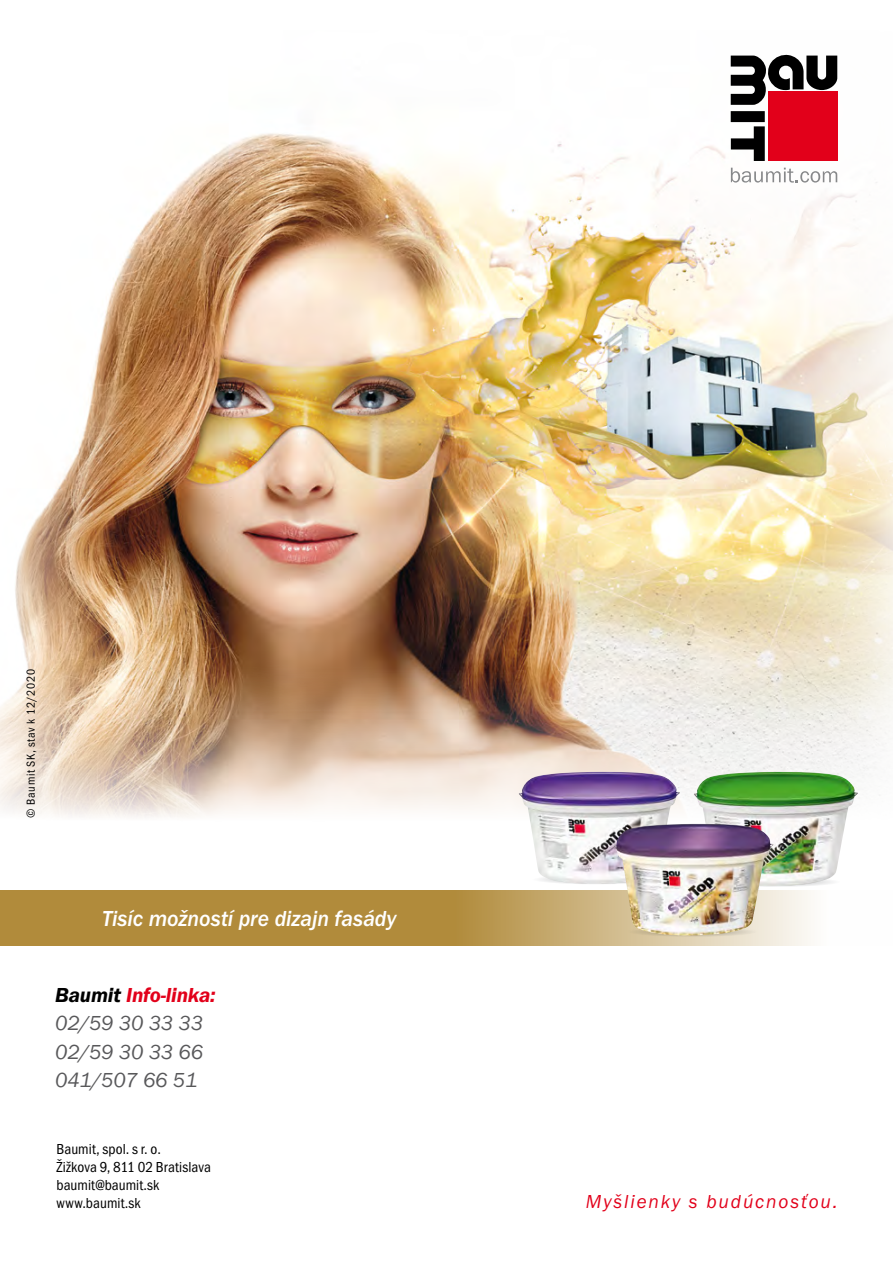
<style>
.page{position:relative;width:893px;height:1263px;background:#fff}
.page>*{position:absolute;margin:0;border:0;box-sizing:border-box;transform-origin:0 0}
.t1{font:22.5px "BM Franklin Gothic URW Med Ita";color:#fff}
.t2{font:21px/28.5px "BM Franklin Gothic URW Boo Ita";letter-spacing:-.01em;color:#58585a;text-align:justify}
.t3{font:21px "BM Franklin Gothic URW Dem Ita";letter-spacing:-.01em;color:#e2001a}
.t4{font:19.5px "BM Franklin Gothic URW Boo Ita";letter-spacing:.1em;color:#e2001a}
.t5{font:15px/18px "BM Franklin Gothic URW Con Boo";letter-spacing:.005em;color:#000}
.t6{font:12px "BM Franklin Gothic URW Con Boo";letter-spacing:.05em;color:#000}
.s1{color:#000}
</style>
<div class="page">
<img style="left:0;top:133px;width:893px;height:684px">
<svg style="left:0;top:890px;width:811px;height:56px;background:#ba9953"></svg>
<svg style="left:608px;top:55px;width:285px;height:269px"></svg>
<div style="left:731px;top:111px;width:34px;height:11px;background:#000"></div>
<svg style="left:731px;top:54px;width:106px;height:51px"></svg>
<div style="left:768px;top:92px;width:69px;height:69px;background:#e2001a"></div>
<svg style="left:731px;top:168px;width:106px;height:15px"></svg>
<svg style="left:731px;top:126px;width:34px;height:35px"></svg>
<svg style="left:774px;top:886px;width:16px;height:1px"></svg>
<img style="left:693px;top:771px;width:165px;height:115px">
<img style="left:519px;top:771px;width:161px;height:113px">
<svg style="left:628px;top:935px;width:129px;height:2px"></svg>
<img style="left:613px;top:824px;width:161px;height:111px">
<p class="t6" style="left:24px;top:818px;width:150px;rotate:-90deg">© Baumit SK, stav k 12/2020</p>
<h1 class="t1" style="left:102px;top:905px;width:296px">Tisíc možností pre dizajn fasády</h1>
<h2 class="t3" style="left:55px;top:981px;width:162px"><span class="s1">Baumit</span> Info‑linka:</h2>
<h2 class="t2" style="left:55px;top:1009px;width:149px">02/59 30 33 33<br>02/59 30 33 66<br>041/507 66 51</h2>
<p class="t5" style="left:57px;top:1140px;width:156px">Baumit, spol. s r. o.<br>Žižkova 9, 811 02 Bratislava baumit@baumit.sk www.baumit.sk</p>
<h3 class="t4" style="left:586px;top:1189px;width:253px">Myšlienky s budúcnosťou.</h3>
</div>
